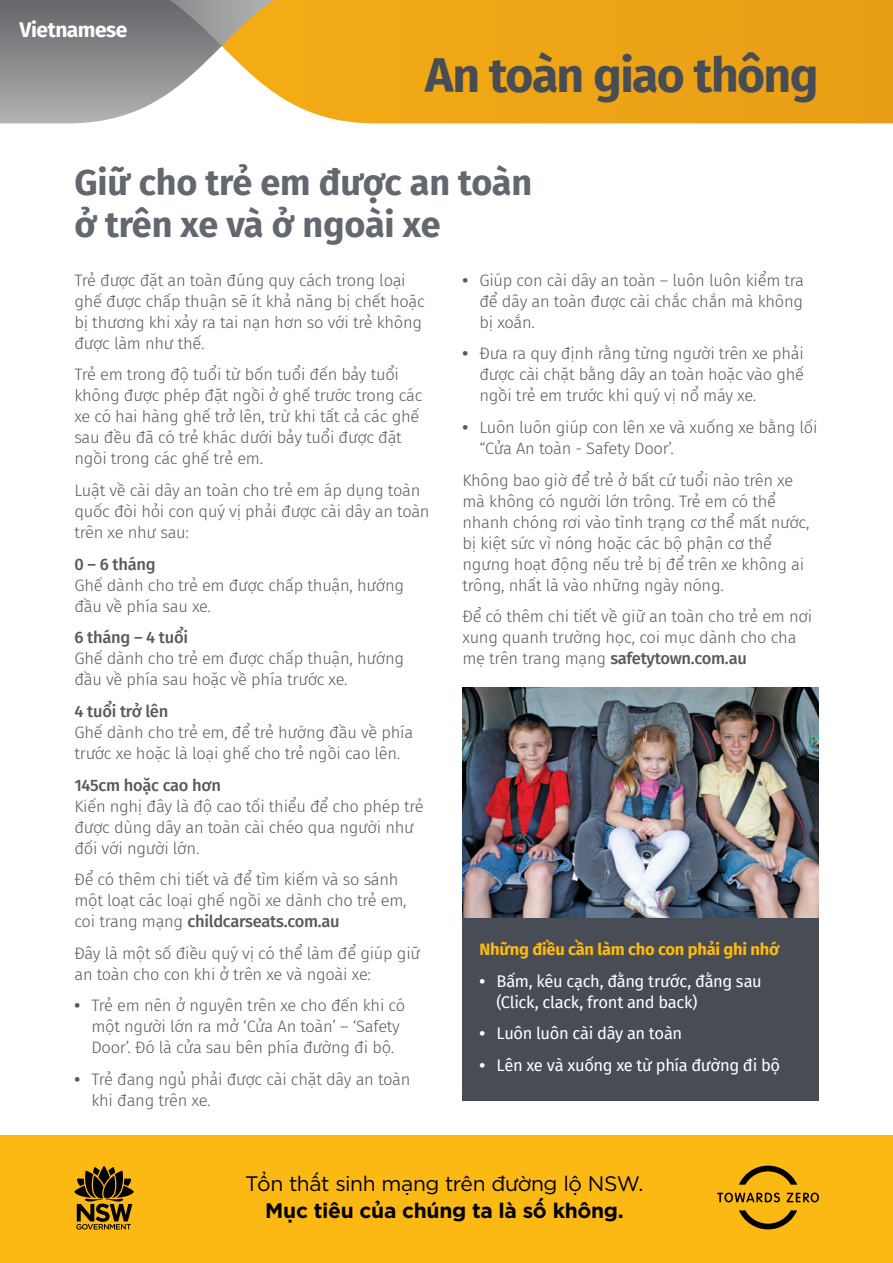
<style>
.page{position:relative;width:893px;height:1263px;background:#fff}
.page>*{position:absolute;margin:0;border:0;box-sizing:border-box;transform-origin:0 0}
.t1{font:700 48px "Fira Sans";letter-spacing:-.035em;color:#474c55}
.Page_Heading{font:700 36px/42px "Fira Sans";letter-spacing:-.005em;color:#626770}
.t2{font:21px "Gotham Ay Pro";letter-spacing:-.02em;color:#000}
.t3{font:700 21px "Gotham Ay Pro";letter-spacing:-.015em;color:#000}
.t4{font:700 21px "Fira Sans";letter-spacing:-.02em;color:#fff}
.Body{font:300 16.5px/21px "Fira Sans";letter-spacing:-.015em;color:#58595b}
.t5{font:16.5px/21px "Fira Sans";letter-spacing:-.025em;color:#fff}
.Body-2{font:700 16.5px "Fira Sans";letter-spacing:-.015em;color:#fdb913}
.s1{font-weight:500}
.s2{font-weight:700}
</style>
<div class="page">
<div style="left:0;top:1135px;width:893px;height:128px;background:#fdb913"></div>
<svg style="left:74px;top:1166px;width:60px;height:63px"></svg>
<svg style="left:739px;top:1210px;width:58px;height:19px"></svg>
<svg style="left:739px;top:1165px;width:58px;height:20px"></svg>
<svg style="left:717px;top:1192px;width:63px;height:10px"></svg>
<svg style="left:787px;top:1192px;width:32px;height:10px"></svg>
<img style="left:462px;top:687px;width:357px;height:231px">
<div style="left:462px;top:918px;width:357px;height:183px;background:#474c55"></div>
<div style="left:370px;top:0;width:523px;height:123px;background:#eca417"></div>
<svg style="left:0;top:0;width:370px;height:123px"></svg>
<p class="t4" style="left:20px;top:12px;width:109px">Vietnamese</p>
<h1 class="t1" style="left:425px;top:34px;width:395px">An toàn giao thông</h1>
<p class="Page_Heading" style="left:74px;top:159px;width:459px">Giữ cho trẻ em được an toàn ở trên xe và ở ngoài xe</p>
<p class="Body" style="left:74px;top:269px;width:352px">Trẻ được đặt an toàn đúng quy cách trong loại ghế được chấp thuận sẽ ít khả năng bị chết hoặc bị thương khi xảy ra tai nạn hơn so với trẻ không được làm như thế.</p>
<p class="Body" style="left:74px;top:364px;width:350px">Trẻ em trong độ tuổi từ bốn tuổi đến bảy tuổi không được phép đặt ngồi ở ghế trước trong các xe có hai hàng ghế trở lên, trừ khi tất cả các ghế sau đều đã có trẻ khác dưới bảy tuổi được đặt ngồi trong các ghế trẻ em.</p>
<p class="Body" style="left:74px;top:480px;width:357px">Luật về cài dây an toàn cho trẻ em áp dụng toàn quốc đòi hỏi con quý vị phải được cài dây an toàn trên xe như sau:</p>
<p class="Body" style="left:74px;top:553px;width:331px"><span class="s1">0 – 6 tháng<br></span>Ghế dành cho trẻ em được chấp thuận, hướng đầu về phía sau xe.</p>
<p class="Body" style="left:74px;top:627px;width:331px"><span class="s1">6 tháng – 4 tuổi<br></span>Ghế dành cho trẻ em được chấp thuận, hướng đầu về phía sau hoặc về phía trước xe.</p>
<p class="Body" style="left:74px;top:700px;width:340px"><span class="s1">4 tuổi trở lên<br></span>Ghế dành cho trẻ em, để trẻ hướng đầu về phía trước xe hoặc là loại ghế cho trẻ ngồi cao lên.</p>
<p class="Body" style="left:74px;top:774px;width:351px"><span class="s1">145cm hoặc cao hơn<br></span>Kiến nghị đây là độ cao tối thiểu để cho phép trẻ được dùng dây an toàn cài chéo qua người như đối với người lớn.</p>
<p class="Body" style="left:74px;top:869px;width:334px">Để có thêm chi tiết và để tìm kiếm và so sánh một loạt các loại ghế ngồi xe dành cho trẻ em, coi trang mạng <span class="s1">childcarseats.com.au</span></p>
<p class="Body" style="left:74px;top:942px;width:347px">Đây là một số điều quý vị có thể làm để giúp giữ an toàn cho con khi ở trên xe và ngoài xe:</p>
<p class="Body" style="left:91px;top:995px;width:315px;text-indent:-17px"><span class="s2">•</span> Trẻ em nên ở nguyên trên xe cho đến khi có một người lớn ra mở ‘Cửa An toàn’ – ‘Safety<br>Door’. Đó là cửa sau bên phía đường đi bộ.</p>
<p class="Body" style="left:91px;top:1069px;width:321px;text-indent:-17px"><span class="s2">•</span> Trẻ đang ngủ phải được cài chặt dây an toàn khi đang trên xe.</p>
<p class="Body" style="left:479px;top:269px;width:326px;text-align:justify;text-indent:-17px"><span class="s2">•</span> Giúp con cài dây an toàn – luôn luôn kiểm tra để dây an toàn được cài chắc chắn mà không bị xoắn.</p>
<p class="Body" style="left:479px;top:343px;width:326px;text-align:justify;text-indent:-17px"><span class="s2">•</span> Đưa ra quy định rằng từng người trên xe phải được cài chặt bằng dây an toàn hoặc vào ghế ngồi trẻ em trước khi quý vị nổ máy xe.</p>
<p class="Body" style="left:479px;top:417px;width:340px;text-indent:-17px"><span class="s2">•</span> Luôn luôn giúp con lên xe và xuống xe bằng lối “Cửa An toàn - Safety Door’.</p>
<p class="Body" style="left:462px;top:469px;width:349px">Không bao giờ để trẻ ở bất cứ tuổi nào trên xe mà không có người lớn trông. Trẻ em có thể nhanh chóng rơi vào tình trạng cơ thể mất nước, bị kiệt sức vì nóng hoặc các bộ phận cơ thể ngưng hoạt động nếu trẻ bị để trên xe không ai trông, nhất là vào những ngày nóng.</p>
<p class="Body" style="left:462px;top:606px;width:351px">Để có thêm chi tiết về giữ an toàn cho trẻ em nơi xung quanh trường học, coi mục dành cho cha mẹ trên trang mạng <span class="s1">safetytown.com.au</span></p>
<p class="Body-2" style="left:479px;top:935px;width:301px">Những điều cần làm cho con phải ghi nhớ</p>
<p class="t5" style="left:496px;top:970px;width:267px;text-indent:-17px"><span class="s2">•</span> Bấm, kêu cạch, đằng trước, đằng sau (Click, clack, front and back)</p>
<p class="t5" style="left:479px;top:1023px;width:204px"><span class="s2">•</span> Luôn luôn cài dây an toàn</p>
<p class="t5" style="left:479px;top:1054px;width:302px"><span class="s2">•</span> Lên xe và xuống xe từ phía đường đi bộ</p>
<p class="t2" style="left:245px;top:1171px;width:400px">Tổn thất sinh mạng trên đường lộ NSW.</p>
<p class="t3" style="left:265px;top:1198px;width:360px">Mục tiêu của chúng ta là số không.</p>
</div>
